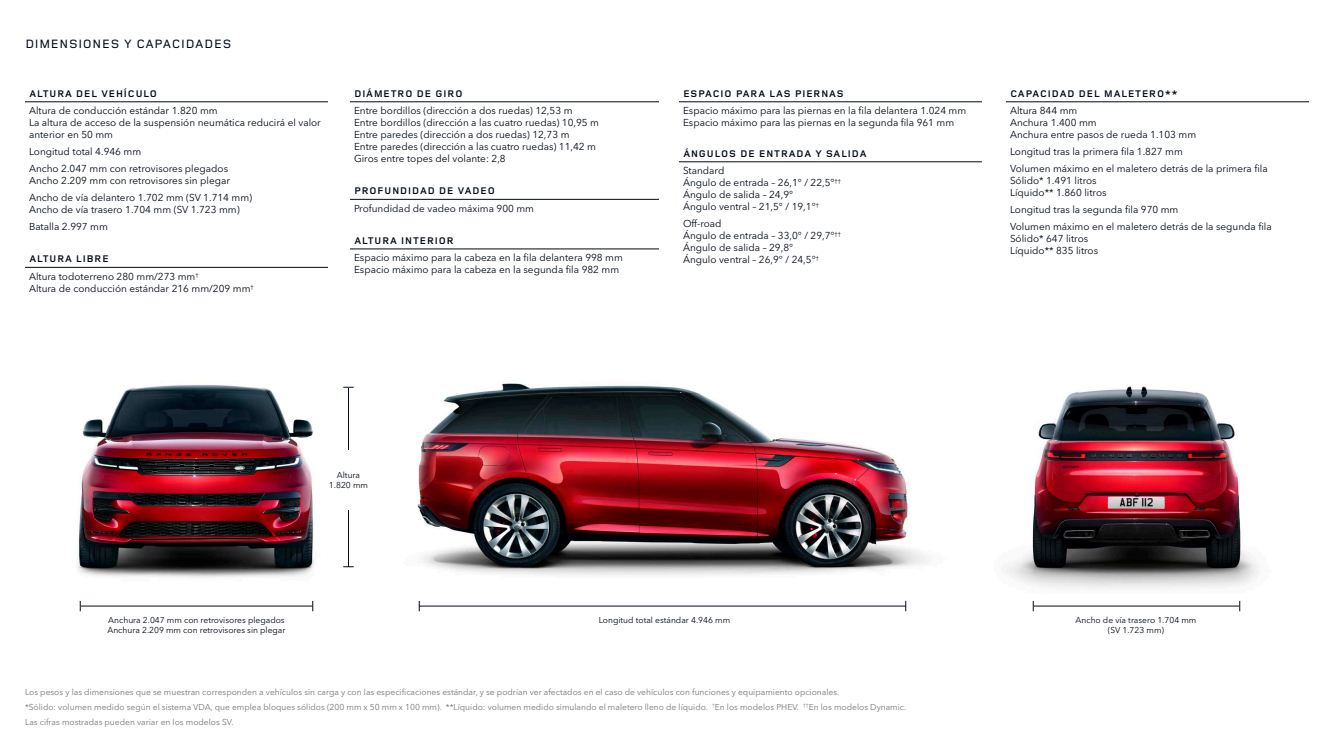
<style>
.page{position:relative;width:1334px;height:750px;background:#fff}
.page>*{position:absolute;margin:0;border:0;box-sizing:border-box;transform-origin:0 0}
.t1{font:500 12.5px "Land Rover Wide";color:#010a16}
.LR_GE_TABLE_BODY_COPY_12_leading{font:10px "Avenir Next W1 G";color:#010a16}
.LR_GE_TABLE_BODY_COPY_12_leading__5{font:10px/12px "Avenir Next W1 G";color:#010a16}
.LR_GE_TABLE_HEADER{font:700 10px "Land Rover Wide";letter-spacing:.025em;color:#010a16}
.LR_GE_CAVEAT__5{font:8.5px "Avenir Next W1 G";color:#757777}
.LR_GE_DIMENSIONS_CENTRE{font:8.5px/10.5px "Avenir Next W1 G";color:#010a16;text-align:center}
.LR_GE_CAVEAT{font:8.5px "Avenir Next W1 G";color:#757777}
</style>
<div class="page">
<img style="left:417px;top:382px;width:510px;height:193px">
<img style="left:1007px;top:386px;width:251px;height:203px">
<img style="left:77px;top:385px;width:238px;height:193px">
<hr style="left:81px;top:606px;width:231px;height:1px;background:#010a16">
<hr style="left:1034px;top:606px;width:205px;height:1px;background:#010a16">
<hr style="left:419px;top:606px;width:487px;height:1px;background:#010a16">
<hr style="left:348px;top:388px;width:1px;height:179px;background:#010a16">
<hr style="left:25px;top:102px;width:303px;height:1px;background:#010a16">
<hr style="left:25px;top:267px;width:303px;height:1px;background:#010a16">
<hr style="left:679px;top:102px;width:303px;height:1px;background:#010a16">
<hr style="left:679px;top:162px;width:303px;height:1px;background:#010a16">
<hr style="left:350px;top:249px;width:309px;height:1px;background:#010a16">
<hr style="left:350px;top:102px;width:309px;height:1px;background:#010a16">
<hr style="left:350px;top:199px;width:309px;height:1px;background:#010a16">
<hr style="left:1006px;top:102px;width:303px;height:1px;background:#010a16">
<div style="left:317px;top:450px;width:63px;height:60px;background:#fff"></div>
<p class="t1" style="left:25px;top:36px;width:208px">DIMENSIONES Y CAPACIDADES</p>
<p class="LR_GE_TABLE_HEADER" style="left:29px;top:87px;width:130px">ALTURA DEL VEHÍCULO</p>
<p class="LR_GE_TABLE_BODY_COPY_12_leading" style="left:29px;top:103px;width:190px">Altura de conducción estándar 1.820 mm</p>
<p class="LR_GE_TABLE_BODY_COPY_12_leading__5" style="left:29px;top:116px;width:293px">La altura de acceso de la suspensión neumática reducirá el valor anterior en 50 mm</p>
<p class="LR_GE_TABLE_BODY_COPY_12_leading__5" style="left:29px;top:145px;width:114px">Longitud total 4.946 mm</p>
<p class="LR_GE_TABLE_BODY_COPY_12_leading" style="left:29px;top:161px;width:201px">Ancho 2.047 mm con retrovisores plegados</p>
<p class="LR_GE_TABLE_BODY_COPY_12_leading__5" style="left:29px;top:174px;width:203px">Ancho 2.209 mm con retrovisores sin plegar</p>
<p class="LR_GE_TABLE_BODY_COPY_12_leading" style="left:29px;top:190px;width:225px">Ancho de vía delantero 1.702 mm (SV 1.714 mm)</p>
<p class="LR_GE_TABLE_BODY_COPY_12_leading__5" style="left:29px;top:203px;width:212px">Ancho de vía trasero 1.704 mm (SV 1.723 mm)</p>
<p class="LR_GE_TABLE_BODY_COPY_12_leading" style="left:29px;top:219px;width:80px">Batalla 2.997 mm</p>
<p class="LR_GE_TABLE_HEADER" style="left:29px;top:252px;width:82px">ALTURA LIBRE</p>
<p class="LR_GE_TABLE_BODY_COPY_12_leading" style="left:29px;top:268px;width:171px">Altura todoterreno 280 mm/273 mm<sup>†</sup></p>
<p class="LR_GE_TABLE_BODY_COPY_12_leading" style="left:29px;top:280px;width:226px">Altura de conducción estándar 216 mm/209 mm<sup>†</sup></p>
<p class="LR_GE_TABLE_HEADER" style="left:354px;top:87px;width:110px">DIÁMETRO DE GIRO</p>
<p class="LR_GE_TABLE_BODY_COPY_12_leading" style="left:354px;top:103px;width:220px">Entre bordillos (dirección a dos ruedas) 12,53 m</p>
<p class="LR_GE_TABLE_BODY_COPY_12_leading" style="left:354px;top:115px;width:247px">Entre bordillos (dirección a las cuatro ruedas) 10,95 m</p>
<p class="LR_GE_TABLE_BODY_COPY_12_leading" style="left:354px;top:127px;width:217px">Entre paredes (dirección a dos ruedas) 12,73 m</p>
<p class="LR_GE_TABLE_BODY_COPY_12_leading" style="left:354px;top:139px;width:244px">Entre paredes (dirección a las cuatro ruedas) 11,42 m</p>
<p class="LR_GE_TABLE_BODY_COPY_12_leading" style="left:354px;top:151px;width:153px">Giros entre topes del volante: 2,8</p>
<p class="LR_GE_TABLE_HEADER" style="left:354px;top:184px;width:143px">PROFUNDIDAD DE VADEO</p>
<p class="LR_GE_TABLE_BODY_COPY_12_leading" style="left:354px;top:200px;width:182px">Profundidad de vadeo máxima 900 mm</p>
<p class="LR_GE_TABLE_HEADER" style="left:354px;top:234px;width:102px">ALTURA INTERIOR</p>
<p class="LR_GE_TABLE_BODY_COPY_12_leading" style="left:354px;top:250px;width:270px">Espacio máximo para la cabeza en la fila delantera 998 mm</p>
<p class="LR_GE_TABLE_BODY_COPY_12_leading" style="left:354px;top:262px;width:267px">Espacio máximo para la cabeza en la segunda fila 982 mm</p>
<p class="LR_GE_TABLE_HEADER" style="left:683px;top:87px;width:163px">ESPACIO PARA LAS PIERNAS</p>
<p class="LR_GE_TABLE_BODY_COPY_12_leading" style="left:683px;top:103px;width:285px">Espacio máximo para las piernas en la fila delantera 1.024 mm</p>
<p class="LR_GE_TABLE_BODY_COPY_12_leading" style="left:683px;top:115px;width:273px">Espacio máximo para las piernas en la segunda fila 961 mm</p>
<p class="LR_GE_TABLE_HEADER" style="left:683px;top:147px;width:185px">ÁNGULOS DE ENTRADA Y SALIDA</p>
<p class="LR_GE_TABLE_BODY_COPY_12_leading" style="left:683px;top:163px;width:43px">Standard</p>
<p class="LR_GE_TABLE_BODY_COPY_12_leading" style="left:683px;top:175px;width:160px">Ángulo de entrada – 26,1° / 22,5°<sup>††</sup></p>
<p class="LR_GE_TABLE_BODY_COPY_12_leading" style="left:683px;top:187px;width:112px">Ángulo de salida – 24,9°</p>
<p class="LR_GE_TABLE_BODY_COPY_12_leading__5" style="left:683px;top:200px;width:137px">Ángulo ventral – 21,5° / 19,1°<sup>†</sup></p>
<p class="LR_GE_TABLE_BODY_COPY_12_leading" style="left:683px;top:216px;width:40px">Off-road</p>
<p class="LR_GE_TABLE_BODY_COPY_12_leading" style="left:683px;top:228px;width:160px">Ángulo de entrada – 33,0° / 29,7°<sup>††</sup></p>
<p class="LR_GE_TABLE_BODY_COPY_12_leading" style="left:683px;top:240px;width:112px">Ángulo de salida – 29,8°</p>
<p class="LR_GE_TABLE_BODY_COPY_12_leading" style="left:683px;top:252px;width:137px">Ángulo ventral – 26,9° / 24,5°<sup>†</sup></p>
<p class="LR_GE_TABLE_HEADER" style="left:1010px;top:87px;width:169px">CAPACIDAD DEL MALETERO**</p>
<p class="LR_GE_TABLE_BODY_COPY_12_leading" style="left:1010px;top:103px;width:69px">Altura 844 mm</p>
<p class="LR_GE_TABLE_BODY_COPY_12_leading" style="left:1010px;top:115px;width:88px">Anchura 1.400 mm</p>
<p class="LR_GE_TABLE_BODY_COPY_12_leading__5" style="left:1010px;top:128px;width:188px">Anchura entre pasos de rueda 1.103 mm</p>
<p class="LR_GE_TABLE_BODY_COPY_12_leading__5" style="left:1010px;top:145px;width:174px">Longitud tras la primera fila 1.827 mm</p>
<p class="LR_GE_TABLE_BODY_COPY_12_leading" style="left:1010px;top:161px;width:259px">Volumen máximo en el maletero detrás de la primera fila</p>
<p class="LR_GE_TABLE_BODY_COPY_12_leading" style="left:1010px;top:173px;width:88px">Sólido* 1.491 litros</p>
<p class="LR_GE_TABLE_BODY_COPY_12_leading__5" style="left:1010px;top:186px;width:98px">Líquido** 1.860 litros</p>
<p class="LR_GE_TABLE_BODY_COPY_12_leading__5" style="left:1010px;top:203px;width:170px">Longitud tras la segunda fila 970 mm</p>
<p class="LR_GE_TABLE_BODY_COPY_12_leading" style="left:1010px;top:219px;width:263px">Volumen máximo en el maletero detrás de la segunda fila</p>
<p class="LR_GE_TABLE_BODY_COPY_12_leading" style="left:1010px;top:231px;width:80px">Sólido* 647 litros</p>
<p class="LR_GE_TABLE_BODY_COPY_12_leading" style="left:1010px;top:243px;width:90px">Líquido** 835 litros</p>
<p class="LR_GE_DIMENSIONS_CENTRE" style="left:329px;top:469px;width:41px">Altura<br>1.820 mm</p>
<p class="LR_GE_DIMENSIONS_CENTRE" style="left:108px;top:614px;width:178px">Anchura 2.047 mm con retrovisores plegados</p>
<p class="LR_GE_DIMENSIONS_CENTRE" style="left:599px;top:614px;width:133px">Longitud total estándar 4.946 mm</p>
<p class="LR_GE_DIMENSIONS_CENTRE" style="left:107px;top:624px;width:180px">Anchura 2.209 mm con retrovisores sin plegar</p>
<p class="LR_GE_CAVEAT__5" style="left:25px;top:685px;width:816px">Los pesos y las dimensiones que se muestran corresponden a vehículos sin carga y con las especificaciones estándar, y se podrían ver afectados en el caso de vehículos con funciones y equipamiento opcionales.</p>
<p class="LR_GE_CAVEAT__5" style="left:25px;top:700px;width:883px">*Sólido: volumen medido según el sistema VDA, que emplea bloques sólidos (200 mm x 50 mm x 100 mm). **Líquido: volumen medido simulando el maletero lleno de líquido. <sup>†</sup>En los modelos PHEV. <sup>††</sup>En los modelos Dynamic.</p>
<p class="LR_GE_CAVEAT" style="left:25px;top:715px;width:210px">Las cifras mostradas pueden variar en los modelos SV.</p>
<p class="LR_GE_DIMENSIONS_CENTRE" style="left:1076px;top:614px;width:122px">Ancho de vía trasero 1.704 mm</p>
<p class="LR_GE_DIMENSIONS_CENTRE" style="left:1108px;top:624px;width:58px">(SV 1.723 mm)</p>
</div>
